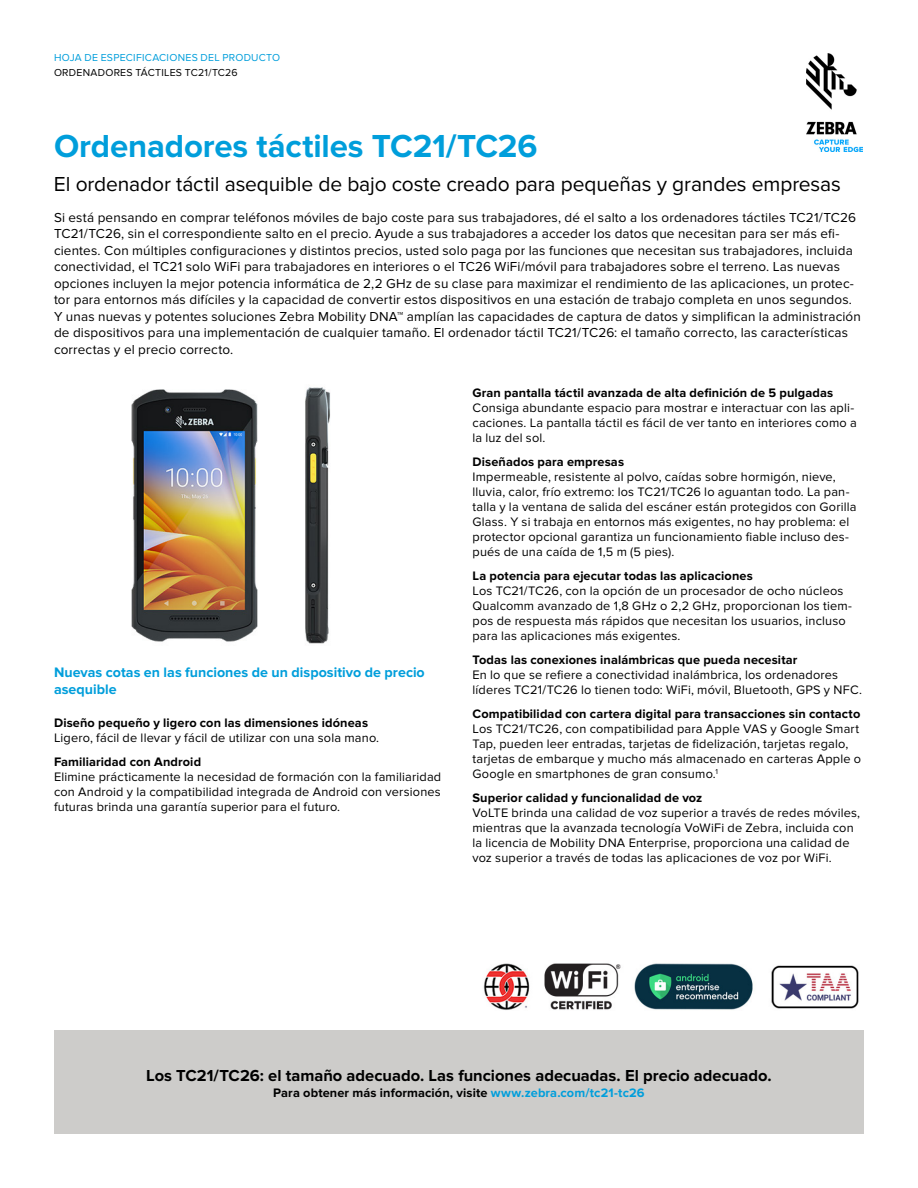
<style>
.page{position:relative;width:918px;height:1188px;background:#fff}
.page>*{position:absolute;margin:0;border:0;box-sizing:border-box;transform-origin:0 0}
.t1{font:700 33px "Proxima Nova";letter-spacing:-.005em;color:#009edb}
.t2{font:21px "Proxima Nova";letter-spacing:-.005em;color:#000}
.t3{font:700 16.5px "Proxima Nova";color:#000}
.t4{font:700 14.25px/17.2px "Proxima Nova";color:#009edb}
.t5{font:13.5px/16.5px "Proxima Nova";letter-spacing:.01em;color:#000}
.t6{font:12.75px/15px "Proxima Nova";letter-spacing:.015em;color:#000}
.t7{font:700 12.75px "Proxima Nova";letter-spacing:.01em;color:#000}
.t8{font:10.5px "Proxima Nova";letter-spacing:.025em;color:#009edb}
.t9{font:10.5px "Proxima Nova";letter-spacing:.025em;color:#000}
.s1{color:#009edb}
</style>
<div class="page">
<img style="left:806px;top:54px;width:56px;height:97px">
<div style="left:54px;top:1031px;width:810px;height:103px;background:#cdccca"></div>
<img style="left:483px;top:963px;width:376px;height:47px">
<img style="left:131px;top:387px;width:199px;height:257px">
<p class="t8" style="left:54px;top:52px;width:228px">HOJA DE ESPECIFICACIONES DEL PRODUCTO</p>
<p class="t9" style="left:54px;top:66px;width:185px">ORDENADORES TÁCTILES TC21/TC26</p>
<h1 class="t1" style="left:54px;top:127px;width:485px">Ordenadores táctiles TC21/TC26</h1>
<h2 class="t2" style="left:54px;top:172px;width:788px">El ordenador táctil asequible de bajo coste creado para pequeñas y grandes empresas</h2>
<p class="t5" style="left:54px;top:209px;width:808px">Si está pensando en comprar teléfonos móviles de bajo coste para sus trabajadores, dé el salto a los ordenadores táctiles TC21/TC26<br>TC21/TC26, sin el correspondiente salto en el precio. Ayude a sus trabajadores a acceder los datos que necesitan para ser más efi&shy;cientes. Con múltiples configuraciones y distintos precios, usted solo paga por las funciones que necesitan sus trabajadores, incluida conectividad, el TC21 solo WiFi para trabajadores en interiores o el TC26 WiFi/móvil para trabajadores sobre el terreno. Las nuevas opciones incluyen la mejor potencia informática de 2,2 GHz de su clase para maximizar el rendimiento de las aplicaciones, un protec&shy;tor para entornos más difíciles y la capacidad de convertir estos dispositivos en una estación de trabajo completa en unos segundos.<br>Y unas nuevas y potentes soluciones Zebra Mobility DNA™ amplían las capacidades de captura de datos y simplifican la administración de dispositivos para una implementación de cualquier tamaño. El ordenador táctil TC21/TC26: el tamaño correcto, las características correctas y el precio correcto.</p>
<p class="t4" style="left:54px;top:664px;width:372px">Nuevas cotas en las funciones de un dispositivo de precio asequible</p>
<p class="t7" style="left:54px;top:715px;width:316px">Diseño pequeño y ligero con las dimensiones idóneas</p>
<p class="t6" style="left:54px;top:731px;width:327px">Ligero, fácil de llevar y fácil de utilizar con una sola mano.</p>
<p class="t7" style="left:54px;top:754px;width:149px">Familiaridad con Android</p>
<p class="t6" style="left:54px;top:769px;width:389px;text-align:justify">Elimine prácticamente la necesidad de formación con la familiaridad con Android y la compatibilidad integrada de Android con versiones futuras brinda una garantía superior para el futuro.</p>
<p class="t7" style="left:472px;top:386px;width:362px">Gran pantalla táctil avanzada de alta definición de 5 pulgadas</p>
<p class="t6" style="left:472px;top:401px;width:386px">Consiga abundante espacio para mostrar e interactuar con las apli&shy;caciones. La pantalla táctil es fácil de ver tanto en interiores como a la luz del sol.</p>
<p class="t7" style="left:472px;top:455px;width:153px">Diseñados para empresas</p>
<p class="t6" style="left:472px;top:470px;width:386px">Impermeable, resistente al polvo, caídas sobre hormigón, nieve, lluvia, calor, frío extremo: los TC21/TC26 lo aguantan todo. La pan&shy;talla y la ventana de salida del escáner están protegidos con Gorilla Glass. Y si trabaja en entornos más exigentes, no hay problema: el protector opcional garantiza un funcionamiento fiable incluso des&shy;pués de una caída de 1,5 m (5 pies).</p>
<p class="t7" style="left:472px;top:569px;width:282px">La potencia para ejecutar todas las aplicaciones</p>
<p class="t6" style="left:472px;top:584px;width:381px">Los TC21/TC26, con la opción de un procesador de ocho núcleos Qualcomm avanzado de 1,8 GHz o 2,2 GHz, proporcionan los tiem&shy;pos de respuesta más rápidos que necesitan los usuarios, incluso para las aplicaciones más exigentes.</p>
<p class="t7" style="left:472px;top:653px;width:326px">Todas las conexiones inalámbricas que pueda necesitar</p>
<p class="t6" style="left:472px;top:668px;width:391px">En lo que se refiere a conectividad inalámbrica, los ordenadores líderes TC21/TC26 lo tienen todo: WiFi, móvil, Bluetooth, GPS y NFC.</p>
<p class="t7" style="left:472px;top:707px;width:389px">Compatibilidad con cartera digital para transacciones sin contacto</p>
<p class="t6" style="left:472px;top:722px;width:390px">Los TC21/TC26, con compatibilidad para Apple VAS y Google Smart Tap, pueden leer entradas, tarjetas de fidelización, tarjetas regalo, tarjetas de embarque y mucho más almacenado en carteras Apple o Google en smartphones de gran consumo.<sup>1</sup></p>
<p class="t7" style="left:472px;top:791px;width:231px">Superior calidad y funcionalidad de voz</p>
<p class="t6" style="left:472px;top:806px;width:389px">VoLTE brinda una calidad de voz superior a través de redes móviles, mientras que la avanzada tecnología VoWiFi de Zebra, incluida con la licencia de Mobility DNA Enterprise, proporciona una calidad de voz superior a través de todas las aplicaciones de voz por WiFi.</p>
<p class="t3" style="left:146px;top:1066px;width:627px">Los TC21/TC26: el tamaño adecuado. Las funciones adecuadas. El precio adecuado.</p>
<p class="t7" style="left:273px;top:1085px;width:373px">Para obtener más información, visite <span class="s1">www.zebra.com/tc21-tc26</span></p>
</div>
